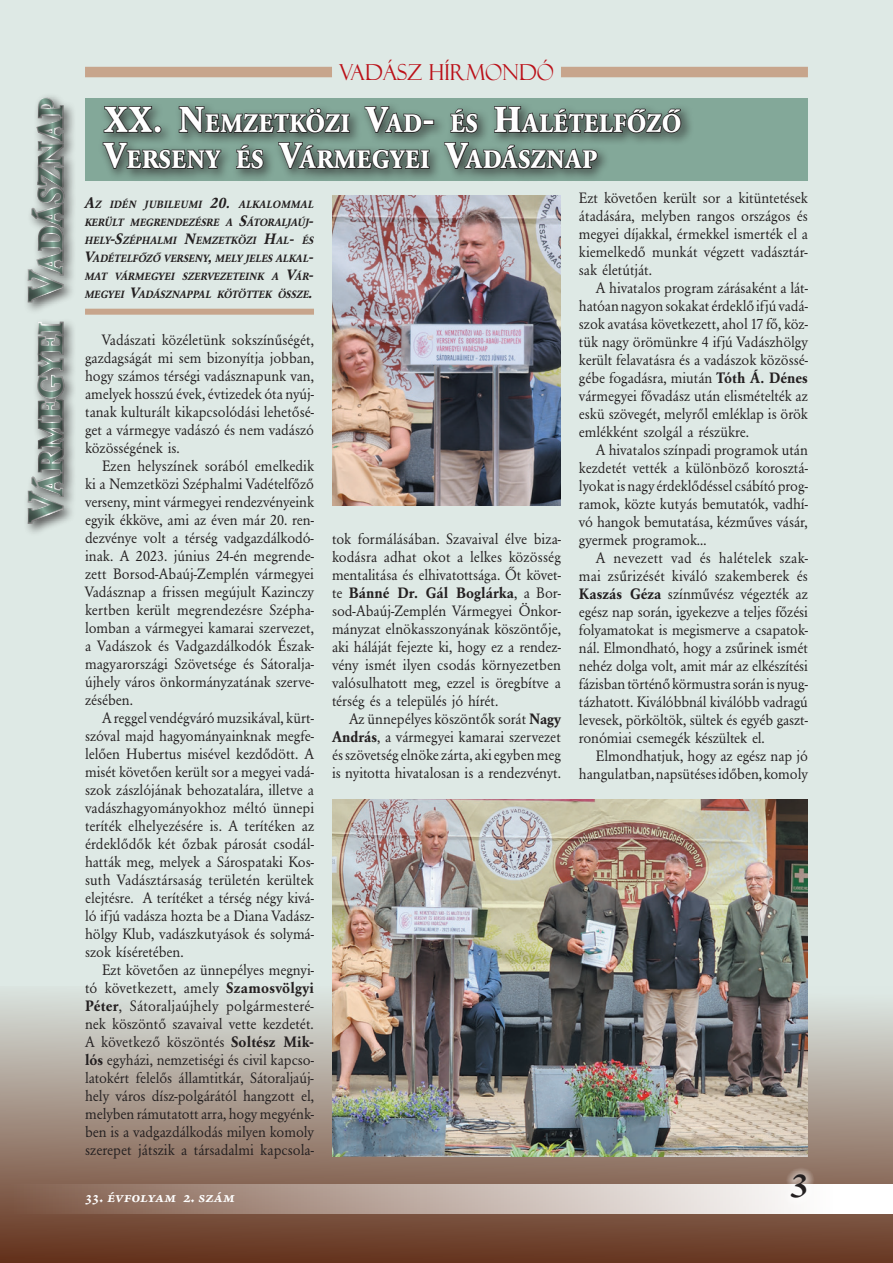
<style>
.page{position:relative;width:893px;height:1263px;background:#dee9e5}
.page>*{position:absolute;margin:0;border:0;box-sizing:border-box;transform-origin:0 0}
.t1{font:italic 700 36px "Adobe Jenson Pro";color:#231f20}
.t2{font:700 expanded 35.25px "URW Garamond TOT";letter-spacing:-.005em;color:#85aa9a;scale:.95 1}
.t3{font:700 expanded 26.4px/36px "URW Garamond TOT";color:#fff;scale:.95 1}
.t4{font:22.05px "Felix Titling";color:#bb1018;scale:.95 1}
.t5{font:italic 700 16.5px "Adobe Jenson Pro";color:#fff}
.t6{font:15.75px/18px "URW Garamond TOT";color:#231f20;text-align:justify;scale:.95 1}
.t7{font:italic 700 10.95px/18px "URW Garamond TOT";color:#231f20;text-align:justify;scale:.95 1}
.s1{font-size:50.4px}
.s2{font-size:37.8px}
.s3{font-weight:700}
.s4{font-size:15.75px}
</style>
<div class="page">
<svg style="left:1px;top:994px;width:892px;height:269px;background:#977f71"></svg>
<hr style="left:0;top:986px;width:1px;height:277px;background:#5f2a13">
<div style="left:0;top:1184px;width:893px;height:30px;background:linear-gradient(to right,#7e5947,#fff)"></div>
<svg style="left:783px;top:1167px;width:32px;height:39px"></svg>
<div style="left:85px;top:67px;width:247px;height:10px;background:#c7a58c"></div>
<div style="left:561px;top:67px;width:247px;height:10px;background:#c7a58c"></div>
<svg style="left:26px;top:96px;width:48px;height:437px"></svg>
<div style="left:85px;top:98px;width:723px;height:82px;background:#83a899"></div>
<div style="left:98px;top:101px;width:596px;height:82px;background:#231f20;opacity:.75"></div>
<div style="left:423px;top:120px;width:11px;height:5px;border:2px solid #231f20"></div>
<svg style="left:450px;top:107px;width:29px;height:27px"></svg>
<svg style="left:493px;top:105px;width:189px;height:29px"></svg>
<svg style="left:102px;top:66px;width:328px;height:106px"></svg>
<svg style="left:443px;top:141px;width:155px;height:31px"></svg>
<div style="left:85px;top:309px;width:229px;height:6px;background:#c7a58c"></div>
<img style="left:332px;top:196px;width:229px;height:310px">
<img style="left:332px;top:800px;width:476px;height:357px">
<h3 class="t4" style="left:339px;top:59px;width:227px">VADÁSZ HÍRMONDÓ</h3>
<h2 class="t2" style="left:30px;top:522px;width:448px;rotate:-90deg"><span class="s1">V</span>ÁRMEGYEI <span class="s1">V</span>ADÁSZNAP</h2>
<h3 class="t3" style="left:104px;top:106px;width:610px"><span class="s2">XX. N</span>EMZETKÖZI <span class="s2">V</span>AD<span class="s2">-</span> ÉS <span class="s2">H</span>ALÉTELFŐZŐ<br><span class="s2">V</span>ERSENY ÉS <span class="s2">V</span>ÁRMEGYEI <span class="s2">V</span>ADÁSZNAP</h3>
<p class="t6" style="left:579px;top:189px;width:242px">Ezt követően került sor a kitüntetések átadására, melyben rangos országos és megyei díjakkal, érmekkel ismerték el a kiemelkedő munkát végzett vadásztár&shy;sak életútját.</p>
<p class="t6" style="left:579px;top:279px;width:243px;text-indent:17px">A hivatalos program zárásaként a lát&shy;hatóan nagyon sokakat érdeklő ifjú vadá&shy;szok avatása következett, ahol 17 fő, köz&shy;tük nagy örömünkre 4 ifjú Vadászhölgy került felavatásra és a vadászok közössé&shy;gébe fogadásra, miután <span class="s3">Tóth Á. Dénes </span>vármegyei fővadász után elismételték az eskü szövegét, melyről emléklap is örök emlékként szolgál a részükre.</p>
<p class="t6" style="left:579px;top:441px;width:242px;text-indent:17px">A hivatalos színpadi programok után kezdetét vették a különböző korosztá&shy;lyokat is nagy érdeklődéssel csábító prog&shy;ramok, közte kutyás bemutatók, vadhí&shy;vó hangok bemutatása, kézműves vásár, gyermek programok…</p>
<p class="t6" style="left:579px;top:549px;width:243px;text-indent:17px">A nevezett vad és halételek szak&shy;mai zsűrizését kiváló szakemberek és <span class="s3">Kaszás Géza</span> színművész végezték az egész nap során, igyekezve a teljes főzési folyamatokat is megismerve a csapatok&shy;nál. Elmondható, hogy a zsűrinek ismét nehéz dolga volt, amit már az elkészítési fázisban történő körmustra során is nyug&shy;tázhatott. Kiválóbbnál kiválóbb vadragú levesek, pörköltök, sültek és egyéb gaszt&shy;ronómiai csemegék készültek el.</p>
<p class="t6" style="left:579px;top:747px;width:242px;text-align:right">Elmondhatjuk, hogy az egész nap jó hangulatban, napsütéses időben, komoly</p>
<p class="t7" style="left:85px;top:195px;width:242px"><span class="s4">A</span>Z IDÉN JUBILEUMI <span class="s4">20.</span> ALKALOMMAL KERÜLT MEGRENDEZÉSRE A <span class="s4">S</span>ÁTORALJAÚJ<span class="s4">-</span>HELY<span class="s4">-S</span>ZÉPHALMI <span class="s4">N</span>EMZETKÖZI <span class="s4">H</span>AL<span class="s4">-</span> ÉS <span class="s4">V</span>ADÉTELFŐZŐ VERSENY<span class="s4">,</span> MELY JELES ALKAL<span class="s4">-</span>MAT VÁRMEGYEI SZERVEZETEINK A <span class="s4">V</span>ÁR<span class="s4">-</span>MEGYEI <span class="s4">V</span>ADÁSZNAPPAL KÖTÖTTEK ÖSSZE<span class="s4">.</span></p>
<p class="t6" style="left:85px;top:331px;width:242px;text-indent:17px">Vadászati közéletünk sokszínűségét, gazdagságát mi sem bizonyítja jobban, hogy számos térségi vadásznapunk van, amelyek hosszú évek, évtizedek óta nyúj&shy;tanak kulturált kikapcsolódási lehetősé&shy;get a vármegye vadászó és nem vadászó közösségének is.</p>
<p class="t6" style="left:85px;top:457px;width:243px;text-indent:17px">Ezen helyszínek sorából emelkedik ki a Nemzetközi Széphalmi Vadételfőző verseny, mint vármegyei rendezvényeink egyik ékköve, ami az éven már 20. ren&shy;dezvénye volt a térség vadgazdálkodó&shy;inak. A 2023. június 24-én megrende&shy;zett Borsod-Abaúj-Zemplén vármegyei Vadásznap a frissen megújult Kazinczy kertben került megrendezésre Szépha&shy;lomban a vármegyei kamarai szervezet, a Vadászok és Vadgazdálkodók Észak&shy;magyarországi Szövetsége és Sátoralja&shy;újhely város önkormányzatának szerve&shy;zésében.</p>
<p class="t6" style="left:85px;top:709px;width:243px;text-indent:17px">A reggel vendégváró muzsikával, kürt&shy;szóval majd hagyományainknak megfe&shy;lelően Hubertus misével kezdődött. A misét követően került sor a megyei vadá&shy;szok zászlójának behozatalára, illetve a vadászhagyományokhoz méltó ünnepi teríték elhelyezésére is. A terítéken az érdeklődők két őzbak párosát csodál&shy;hatták meg, melyek a Sárospataki Kos&shy;suth Vadásztársaság területén kerültek elejtésre. A terítéket a térség négy kivá&shy;ló ifjú vadásza hozta be a Diana Vadász&shy;hölgy Klub, vadászkutyások és solymá&shy;szok kíséretében.</p>
<p class="t6" style="left:85px;top:961px;width:243px;text-indent:17px">Ezt követően az ünnepélyes megnyi&shy;tó következett, amely <span class="s3">Szamosvölgyi Péter</span>, Sátoraljaújhely polgármesteré&shy;nek köszöntő szavaival vette kezdetét.<br>A következő köszöntés <span class="s3">Soltész Mik&shy;lós</span> egyházi, nemzetiségi és civil kapcso&shy;latokért felelős államtitkár, Sátoraljaúj&shy;hely város dísz-polgárától hangzott el, melyben rámutatott arra, hogy megyénk&shy;ben is a vadgazdálkodás milyen komoly szerepet játszik a társadalmi kapcsola-</p>
<p class="t6" style="left:332px;top:530px;width:243px">tok formálásában. Szavaival élve biza&shy;kodásra adhat okot a lelkes közösség mentalitása és elhivatottsága. Őt követ&shy;te <span class="s3">Bánné Dr. Gál Boglárka</span>, a Bor&shy;sod-Abaúj-Zemplén Vármegyei Önkor&shy;mányzat elnökasszonyának köszöntője, aki háláját fejezte ki, hogy ez a rendez&shy;vény ismét ilyen csodás környezetben valósulhatott meg, ezzel is öregbítve a térség és a település jó hírét.</p>
<p class="t6" style="left:332px;top:710px;width:242px;text-indent:17px">Az ünnepélyes köszöntők sorát <span class="s3">Nagy András</span>, a vármegyei kamarai szervezet és szövetség elnöke zárta, aki egyben meg is nyitotta hivatalosan is a rendezvényt.</p>
<p class="t5" style="left:85px;top:1187px;width:152px">33. évfolyam 2. szám</p>
<h1 class="t1" style="left:790px;top:1166px;width:20px">3</h1>
</div>
